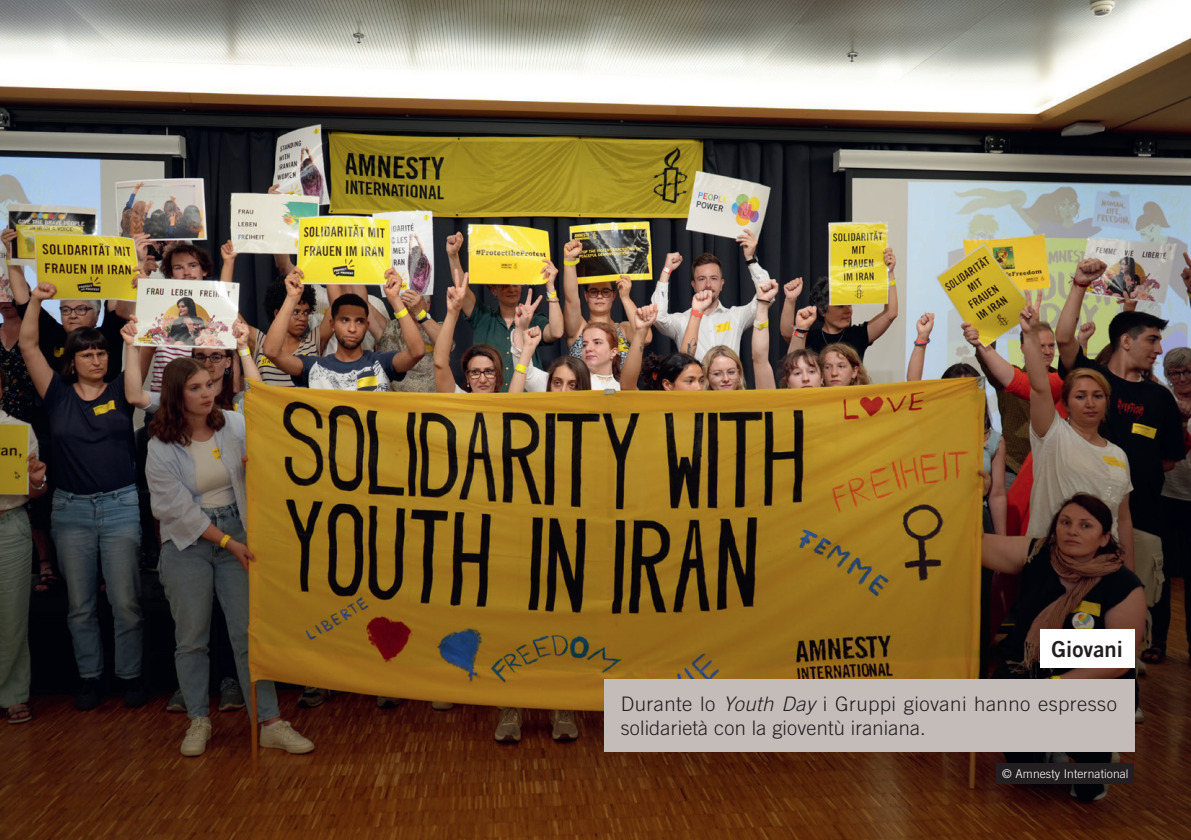
<style>
.page{position:relative;width:1191px;height:840px;background:#fff}
.page>*{position:absolute;margin:0;border:0;box-sizing:border-box;transform-origin:0 0}
.Titre_photo{font:22px "Amnesty Trade Gothic Bd 2";letter-spacing:.005em;color:#231f20}
.Légende_photo{font:300 20px/24px "Amnesty Trade Gothic";letter-spacing:.02em;color:#231f20}
.t1{font:300 12px "Amnesty Trade Gothic";letter-spacing:.01em;color:#fff}
.s1{font-style:italic}
</style>
<div class="page">
<img style="left:0;top:0;width:1191px;height:839px">
<div style="left:996px;top:762px;width:138px;height:20px;background:#231f20"></div>
<div style="left:604px;top:679px;width:530px;height:72px;background:#c4bcb9"></div>
<div style="left:1040px;top:629px;width:94px;height:38px;background:#fff"></div>
<p class="Titre_photo" style="left:1051px;top:634px;width:73px">Giovani</p>
<p class="Légende_photo" style="left:621px;top:691px;width:498px">Durante lo <span class="s1">Youth Day</span> i Gruppi giovani hanno espresso solidarietà con la gioventù iraniana.</p>
<p class="t1" style="left:1002px;top:765px;width:128px">© Amnesty International</p>
</div>
